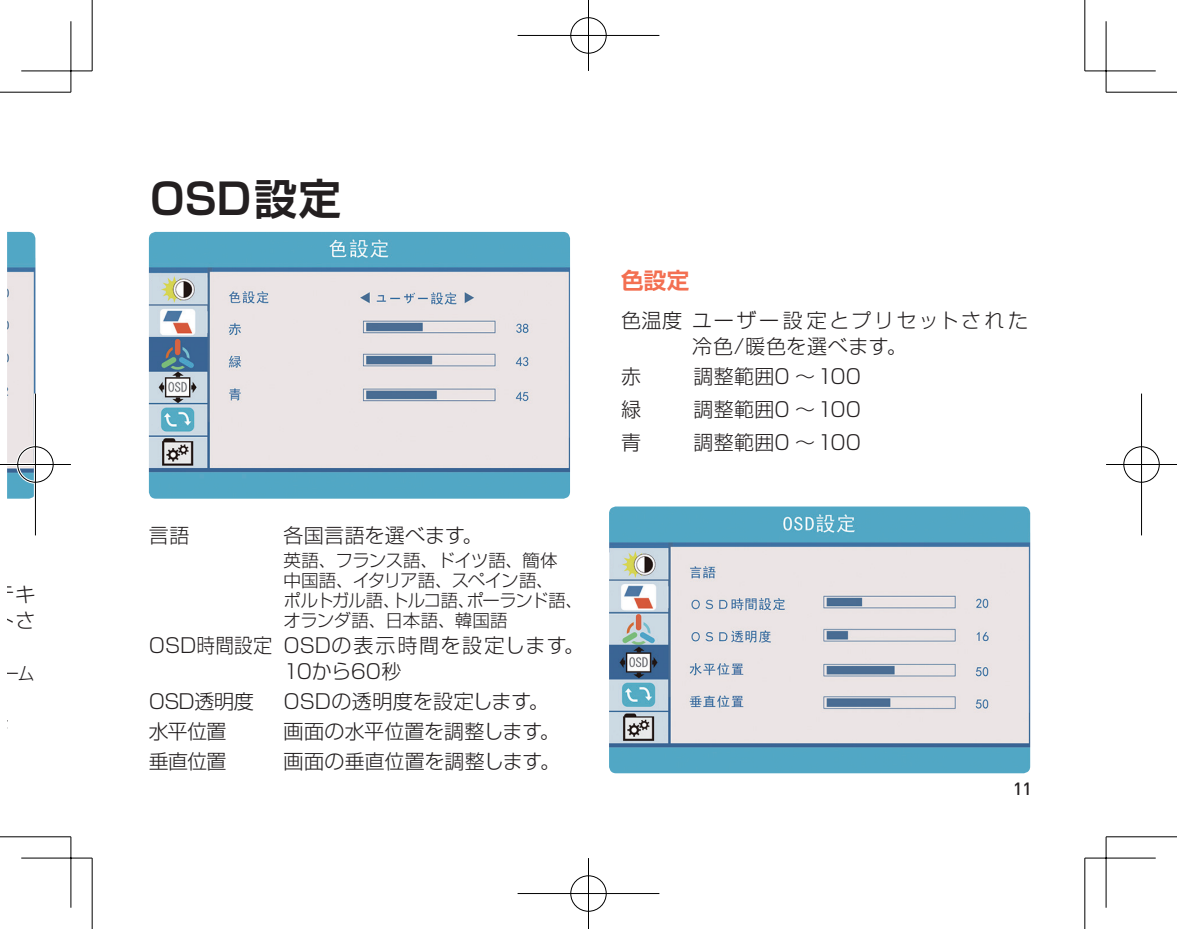
<style>
.page{position:relative;width:1177px;height:929px;background:#fff}
.page>*{position:absolute;margin:0;border:0;box-sizing:border-box;transform-origin:0 0}
.t1{font:700 42.5px "Shin Go Pro De";letter-spacing:.015em;color:#231f20}
.t2{font:700 22.5px "Shin Go Pro De";color:#f36f51}
.t3{font:300 20px/26.2px "Shin Go Pro";letter-spacing:.01em;color:#231f20}
.t4{font:300 20px/26.2px "Shin Go Pro";letter-spacing:.1em;color:#231f20}
.t5{font:300 17.5px/20px "Shin Go Pro";letter-spacing:-.035em;color:#231f20}
.t6{font:300 17.5px "Shin Go Pro";letter-spacing:-.035em;color:#231f20;scale:.96 1}
.t7{font:500 17.5px "DIN";color:#231f20}
</style>
<div class="page">
<img style="left:609px;top:506px;width:421px;height:267px">
<img style="left:149px;top:232px;width:421px;height:266px">
<img style="left:7px;top:232px;width:28px;height:266px">
<hr style="left:0;top:92px;width:71px;height:1px;background:#000">
<hr style="left:1106px;top:92px;width:70px;height:1px;background:#000">
<hr style="left:0;top:836px;width:71px;height:1px;background:#000">
<hr style="left:1106px;top:836px;width:70px;height:1px;background:#000">
<hr style="left:92px;top:0;width:1px;height:71px;background:#000">
<hr style="left:92px;top:857px;width:1px;height:71px;background:#000">
<hr style="left:1084px;top:0;width:1px;height:71px;background:#000">
<hr style="left:1084px;top:857px;width:1px;height:71px;background:#000">
<hr style="left:21px;top:70px;width:71px;height:1px;background:#000">
<hr style="left:1084px;top:70px;width:71px;height:1px;background:#000">
<hr style="left:21px;top:857px;width:71px;height:1px;background:#000">
<hr style="left:1084px;top:857px;width:71px;height:1px;background:#000">
<hr style="left:70px;top:21px;width:1px;height:71px;background:#000">
<hr style="left:70px;top:836px;width:1px;height:71px;background:#000">
<hr style="left:1105px;top:21px;width:1px;height:71px;background:#000">
<hr style="left:1105px;top:836px;width:1px;height:71px;background:#000">
<div style="left:569px;top:16px;width:38px;height:39px;border:3px solid #fff;border-radius:50%"></div>
<hr style="left:517px;top:34px;width:142px;height:3px;background:#fff">
<hr style="left:587px;top:0;width:3px;height:71px;background:#fff">
<div style="left:570px;top:17px;width:36px;height:36px;border:1px solid #000;border-radius:50%"></div>
<hr style="left:517px;top:35px;width:142px;height:1px;background:#000">
<hr style="left:588px;top:0;width:1px;height:71px;background:#000">
<div style="left:569px;top:874px;width:38px;height:38px;border:3px solid #fff;border-radius:50%"></div>
<hr style="left:517px;top:891px;width:142px;height:3px;background:#fff">
<hr style="left:587px;top:857px;width:3px;height:71px;background:#fff">
<div style="left:570px;top:875px;width:36px;height:36px;border:1px solid #000;border-radius:50%"></div>
<hr style="left:517px;top:892px;width:142px;height:1px;background:#000">
<hr style="left:588px;top:857px;width:1px;height:71px;background:#000">
<div style="left:16px;top:445px;width:39px;height:38px;border:3px solid #fff;border-radius:50%"></div>
<hr style="left:0;top:463px;width:71px;height:3px;background:#fff">
<hr style="left:34px;top:393px;width:3px;height:142px;background:#fff">
<div style="left:17px;top:446px;width:36px;height:36px;border:1px solid #000;border-radius:50%"></div>
<hr style="left:0;top:464px;width:71px;height:1px;background:#000">
<hr style="left:35px;top:393px;width:1px;height:142px;background:#000">
<div style="left:1122px;top:445px;width:38px;height:38px;border:3px solid #fff;border-radius:50%"></div>
<hr style="left:1106px;top:463px;width:70px;height:3px;background:#fff">
<hr style="left:1139px;top:393px;width:4px;height:142px;background:#fff">
<div style="left:1123px;top:446px;width:36px;height:36px;border:1px solid #000;border-radius:50%"></div>
<hr style="left:1106px;top:464px;width:70px;height:1px;background:#000">
<hr style="left:1141px;top:393px;width:1px;height:142px;background:#000">
<p class="t3" style="left:-6px;top:579px;width:43px">テキトさ</p>
<p class="t6" style="left:2px;top:658px;width:53px">ーム　</p>
<h1 class="t1" style="left:150px;top:164px;width:192px">OSD設定</h1>
<p class="t3" style="left:149px;top:520px;width:42px">言語</p>
<p class="t3" style="left:283px;top:520px;width:200px">各国言語を選べます。</p>
<p class="t5" style="left:283px;top:548px;width:301px">英語、フランス語、ドイツ語、簡体<br>中国語、イタリア語、スペイン語、<br>ポルトガル語、トルコ語、ポーランド語、オランダ語、日本語、韓国語</p>
<p class="t3" style="left:283px;top:630px;width:302px;text-indent:-135px">OSD時間設定 OSDの表示時間を設定します。<br>10から60秒</p>
<p class="t3" style="left:149px;top:686px;width:106px">OSD透明度</p>
<p class="t3" style="left:283px;top:686px;width:267px">OSDの透明度を設定します。</p>
<p class="t3" style="left:149px;top:715px;width:79px">水平位置</p>
<p class="t3" style="left:283px;top:715px;width:278px">画面の水平位置を調整します。</p>
<p class="t3" style="left:149px;top:745px;width:79px">垂直位置</p>
<p class="t3" style="left:283px;top:745px;width:278px">画面の垂直位置を調整します。</p>
<p class="t2" style="left:621px;top:262px;width:70px">色設定</p>
<p class="t4" style="left:692px;top:304px;width:337px;text-indent:-71px">色温度ユーザー設定とプリセットされた冷色/暖色を選べます。</p>
<p class="t3" style="left:621px;top:360px;width:22px">赤</p>
<p class="t3" style="left:693px;top:360px;width:169px">調整範囲0 〜100</p>
<p class="t3" style="left:621px;top:394px;width:22px">緑</p>
<p class="t3" style="left:693px;top:394px;width:169px">調整範囲0 〜100</p>
<p class="t3" style="left:621px;top:427px;width:22px">青</p>
<p class="t3" style="left:693px;top:427px;width:169px">調整範囲0 〜100</p>
<p class="t7" style="left:1013px;top:777px;width:20px">11</p>
</div>
